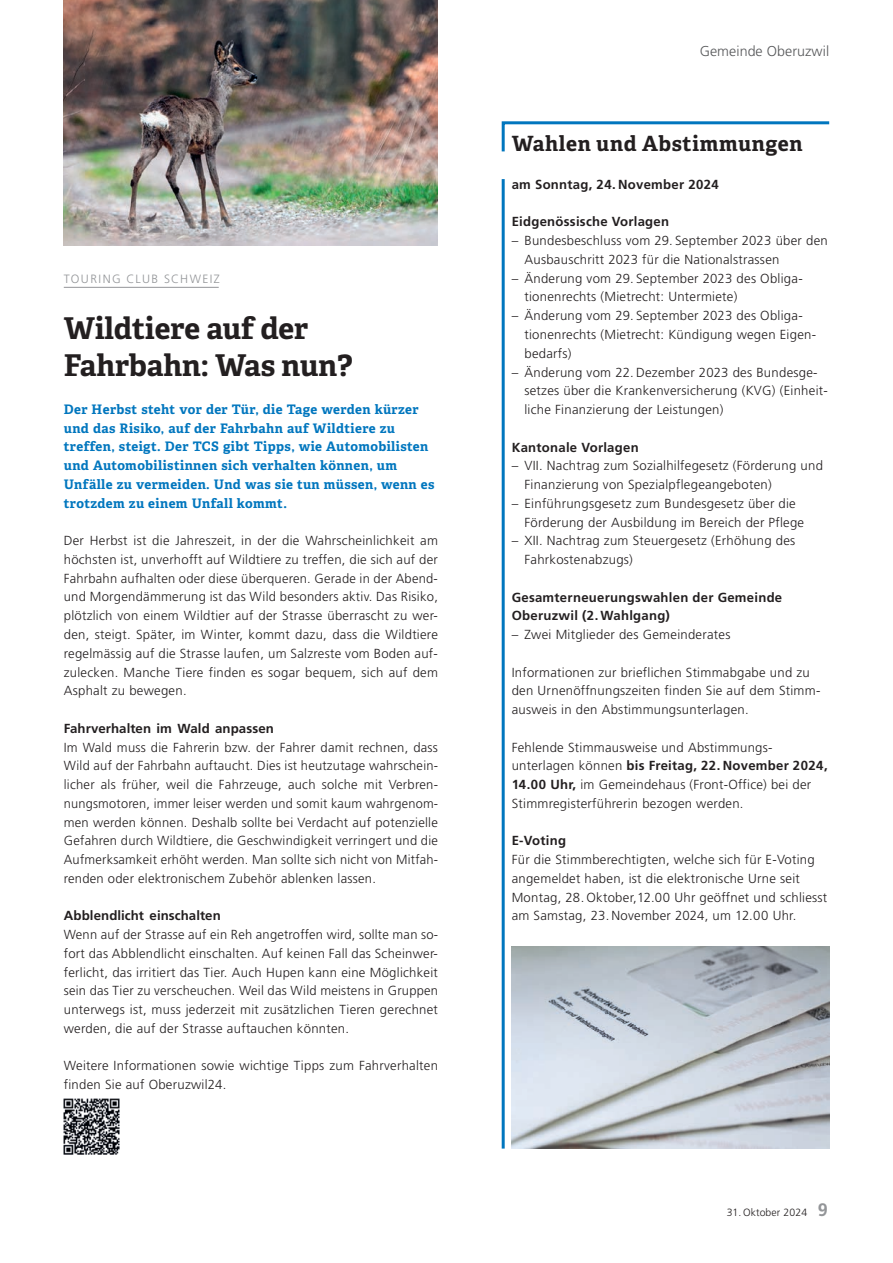
<style>
.page{position:relative;width:893px;height:1263px;background:#fff}
.page>*{position:absolute;margin:0;border:0;box-sizing:border-box;transform-origin:0 0}
.t1{font:700 30px/37.5px "Adelle";color:#231f20}
.t2{font:700 21px "Adelle";letter-spacing:.03em;color:#231f20}
.t3{font:300 14.25px "Frutiger LT Std";letter-spacing:.005em;color:#57585a}
.t4{font:300 13.2px/18.8px "Frutiger LT Std";letter-spacing:.02em;color:#231f20}
.t5{font:700 13.2px/18.8px "Adelle";letter-spacing:.03em;color:#0076be}
.t6{font:700 13.2px/18.8px "Frutiger LT Std";letter-spacing:.02em;color:#231f20}
.t7{font:300 12px "Frutiger LT Std";letter-spacing:.12em;color:#939598}
.t8{font:300 10.5px "Frutiger LT Std";letter-spacing:.01em;color:#231f20}
.s1{font-weight:700}
.s2{font-weight:700;font-size:18px;color:#939598}
</style>
<div class="page">
<hr style="left:64px;top:287px;width:155px;height:1px;background:#939598">
<img style="left:64px;top:1099px;width:55px;height:55px">
<img style="left:64px;top:0;width:374px;height:245px">
<svg style="left:501px;top:121px;width:329px;height:31px"></svg>
<hr style="left:502px;top:179px;width:3px;height:969px;background:#0076be">
<img style="left:512px;top:947px;width:317px;height:201px">
<p class="t7" style="left:64px;top:272px;width:158px">TOURING CLUB SCHWEIZ</p>
<h1 class="t1" style="left:64px;top:310px;width:290px">Wildtiere auf der<br>Fahrbahn: Was nun?</h1>
<p class="t5" style="left:64px;top:400px;width:372px">Der Herbst steht vor der Tür, die Tage werden kürzer und das Risiko, auf der Fahrbahn auf Wildtiere zu treffen, steigt. Der TCS gibt Tipps, wie Automobilisten und Automobilistinnen sich verhalten können, um Unfälle zu vermeiden. Und was sie tun müssen, wenn es trotzdem zu einem Unfall kommt.</p>
<p class="t4" style="left:64px;top:531px;width:376px;text-align:justify">Der Herbst ist die Jahreszeit, in der die Wahrscheinlichkeit am höchsten ist, unverhofft auf Wildtiere zu treffen, die sich auf der Fahrbahn aufhalten oder diese überqueren. Gerade in der Abend&shy;und Morgendämmerung ist das Wild besonders aktiv. Das Risiko, plötzlich von einem Wildtier auf der Strasse überrascht zu wer&shy;den, steigt. Später, im Winter, kommt dazu, dass die Wildtiere regelmässig auf die Strasse laufen, um Salzreste vom Boden auf&shy;zulecken. Manche Tiere finden es sogar bequem, sich auf dem Asphalt zu bewegen.</p>
<p class="t6" style="left:64px;top:719px;width:212px">Fahrverhalten im Wald anpassen</p>
<p class="t4" style="left:64px;top:738px;width:376px;text-align:justify">Im Wald muss die Fahrerin bzw. der Fahrer damit rechnen, dass Wild auf der Fahrbahn auftaucht. Dies ist heutzutage wahrschein&shy;licher als früher, weil die Fahrzeuge, auch solche mit Verbren&shy;nungsmotoren, immer leiser werden und somit kaum wahrgenom&shy;men werden können. Deshalb sollte bei Verdacht auf potenzielle Gefahren durch Wildtiere, die Geschwindigkeit verringert und die Aufmerksamkeit erhöht werden. Man sollte sich nicht von Mitfah&shy;renden oder elektronischem Zubehör ablenken lassen.</p>
<p class="t6" style="left:64px;top:906px;width:159px">Abblendlicht einschalten</p>
<p class="t4" style="left:64px;top:925px;width:376px;text-align:justify">Wenn auf der Strasse auf ein Reh angetroffen wird, sollte man so&shy;fort das Abblendlicht einschalten. Auf keinen Fall das Scheinwer&shy;ferlicht, das irritiert das Tier. Auch Hupen kann eine Möglichkeit sein das Tier zu verscheuchen. Weil das Wild meistens in Gruppen unterwegs ist, muss jederzeit mit zusätzlichen Tieren gerechnet werden, die auf der Strasse auftauchen könnten.</p>
<p class="t4" style="left:64px;top:1056px;width:376px">Weitere Informationen sowie wichtige Tipps zum Fahrverhalten finden Sie auf Oberuzwil24.</p>
<p class="t3" style="left:700px;top:43px;width:131px">Gemeinde Oberuzwil</p>
<h2 class="t2" style="left:512px;top:131px;width:292px">Wahlen und Abstimmungen</h2>
<p class="t6" style="left:512px;top:175px;width:209px">am Sonntag, 24. November 2024</p>
<p class="t6" style="left:512px;top:213px;width:159px">Eidgenössische Vorlagen</p>
<p class="t4" style="left:524px;top:231px;width:305px;text-indent:-13px">– Bundesbeschluss vom 29. September 2023 über den<br>Ausbauschritt 2023 für die Nationalstrassen</p>
<p class="t4" style="left:524px;top:269px;width:279px;text-indent:-13px">– Änderung vom 29. September 2023 des Obliga&shy;tionenrechts (Mietrecht: Untermiete)</p>
<p class="t4" style="left:524px;top:306px;width:292px;text-indent:-13px">– Änderung vom 29. September 2023 des Obliga&shy;tionenrechts (Mietrecht: Kündigung wegen Eigen&shy;bedarfs)</p>
<p class="t4" style="left:524px;top:363px;width:305px;text-indent:-13px">– Änderung vom 22.Dezember 2023 des Bundesge&shy;setzes über die Krankenversicherung (KVG) (Einheit&shy;liche Finanzierung der Leistungen)</p>
<p class="t6" style="left:512px;top:438px;width:129px">Kantonale Vorlagen</p>
<p class="t4" style="left:524px;top:456px;width:300px;text-indent:-13px">– VII. Nachtrag zum Sozialhilfegesetz (Förderung und<br>Finanzierung von Spezialpflegeangeboten)</p>
<p class="t4" style="left:524px;top:494px;width:281px;text-indent:-13px">– Einführungsgesetz zum Bundesgesetz über die<br>Förderung der Ausbildung im Bereich der Pflege</p>
<p class="t4" style="left:524px;top:532px;width:272px;text-indent:-13px">– XII. Nachtrag zum Steuergesetz (Erhöhung des<br>Fahrkostenabzugs)</p>
<p class="t6" style="left:512px;top:588px;width:272px">Gesamterneuerungswahlen der Gemeinde<br>Oberuzwil (2.Wahlgang)</p>
<p class="t4" style="left:512px;top:625px;width:220px">– Zwei Mitglieder des Gemeinderates</p>
<p class="t4" style="left:512px;top:663px;width:310px">Informationen zur brieflichen Stimmabgabe und zu den Urnenöffnungszeiten finden Sie auf dem Stimm&shy;ausweis in den Abstimmungsunterlagen.</p>
<p class="t4" style="left:512px;top:738px;width:318px">Fehlende Stimmausweise und Abstimmungs&shy;unterlagen können <span class="s1">bis Freitag, 22. November 2024, 14.00 Uhr,</span> im Gemeindehaus (Front-Office) bei der Stimmregisterführerin bezogen werden.</p>
<p class="t6" style="left:512px;top:831px;width:56px">E-Voting</p>
<p class="t4" style="left:512px;top:850px;width:317px">Für die Stimmberechtigten, welche sich für E-Voting angemeldet haben, ist die elektronische Urne seit Montag, 28. Oktober,12.00 Uhr geöffnet und schliesst am Samstag, 23.November 2024, um 12.00 Uhr.</p>
<p class="t8" style="left:727px;top:1207px;width:103px">31. Oktober 2024 <span class="s2">9</span></p>
</div>
